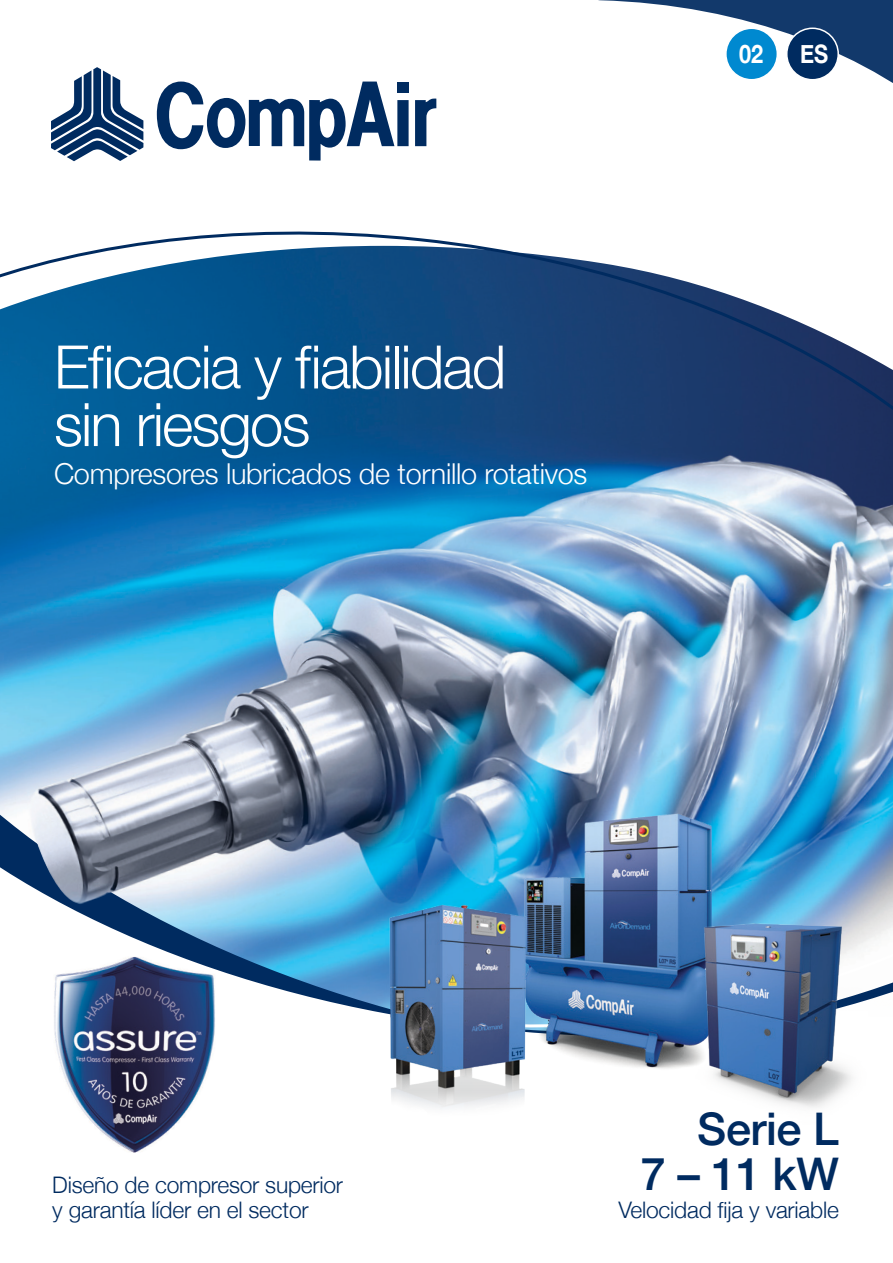
<style>
.page{position:relative;width:893px;height:1263px;background:#fff}
.page>*{position:absolute;margin:0;border:0;box-sizing:border-box;transform-origin:0 0}
.t1{font:300 60px/57.6px "Helvetica Neue";letter-spacing:-.03em;color:#fff}
.t2{font:500 45px/45px "Helvetica Neue";letter-spacing:-.01em;color:#002b60;text-align:right}
.t3{font:300 28.8px "Helvetica Neue";letter-spacing:-.01em;color:#fff}
.t4{font:700 25.5px "Helvetica Neue";color:#fff;scale:.85 1}
.t5{font:300 22.8px/25.5px "Helvetica Neue";letter-spacing:-.01em;color:#002b60}
</style>
<div class="page">
<img style="left:0;top:697px;width:893px;height:107px">
<img style="left:0;top:231px;width:893px;height:466px">
<svg style="left:436px;top:0;width:457px;height:109px"></svg>
<img style="left:0;top:804px;width:893px;height:35px">
<svg style="left:0;top:848px;width:893px;height:148px"></svg>
<div style="left:787px;top:28px;width:51px;height:52px;background:#002b60;border-radius:50%"></div>
<div style="left:786px;top:28px;width:53px;height:52px;border:2px solid #fff;border-radius:50%"></div>
<div style="left:726px;top:28px;width:51px;height:52px;background:#0089d0;border-radius:50%"></div>
<div style="left:725px;top:28px;width:53px;height:52px;border:2px solid #fff;border-radius:50%"></div>
<img style="left:28px;top:696px;width:309px;height:208px">
<img style="left:19px;top:939px;width:230px;height:214px">
<img style="left:456px;top:776px;width:325px;height:113px">
<img style="left:303px;top:888px;width:306px;height:221px">
<img style="left:592px;top:889px;width:301px;height:220px">
<div style="left:397px;top:82px;width:12px;height:10px;background:#002b60"></div>
<svg style="left:415px;top:98px;width:21px;height:48px"></svg>
<div style="left:397px;top:100px;width:12px;height:46px;background:#002b60"></div>
<svg style="left:157px;top:82px;width:237px;height:79px"></svg>
<svg style="left:51px;top:67px;width:92px;height:94px"></svg>
<h1 class="t1" style="left:54px;top:334px;width:454px">Eficacia y fiabilidad sin riesgos</h1>
<p class="t3" style="left:54px;top:451px;width:535px">Compresores lubricados de tornillo rotativos</p>
<p class="t4" style="left:739px;top:34px;width:30px">02</p>
<p class="t4" style="left:800px;top:34px;width:35px">ES</p>
<p class="t5" style="left:52px;top:1170px;width:292px">Diseño de compresor superior y garantía líder en el sector</p>
<h2 class="t2" style="left:641px;top:1102px;width:200px">Serie L<br>7 – 11 kW</h2>
<p class="t5" style="left:618px;top:1196px;width:222px">Velocidad fija y variable</p>
</div>
